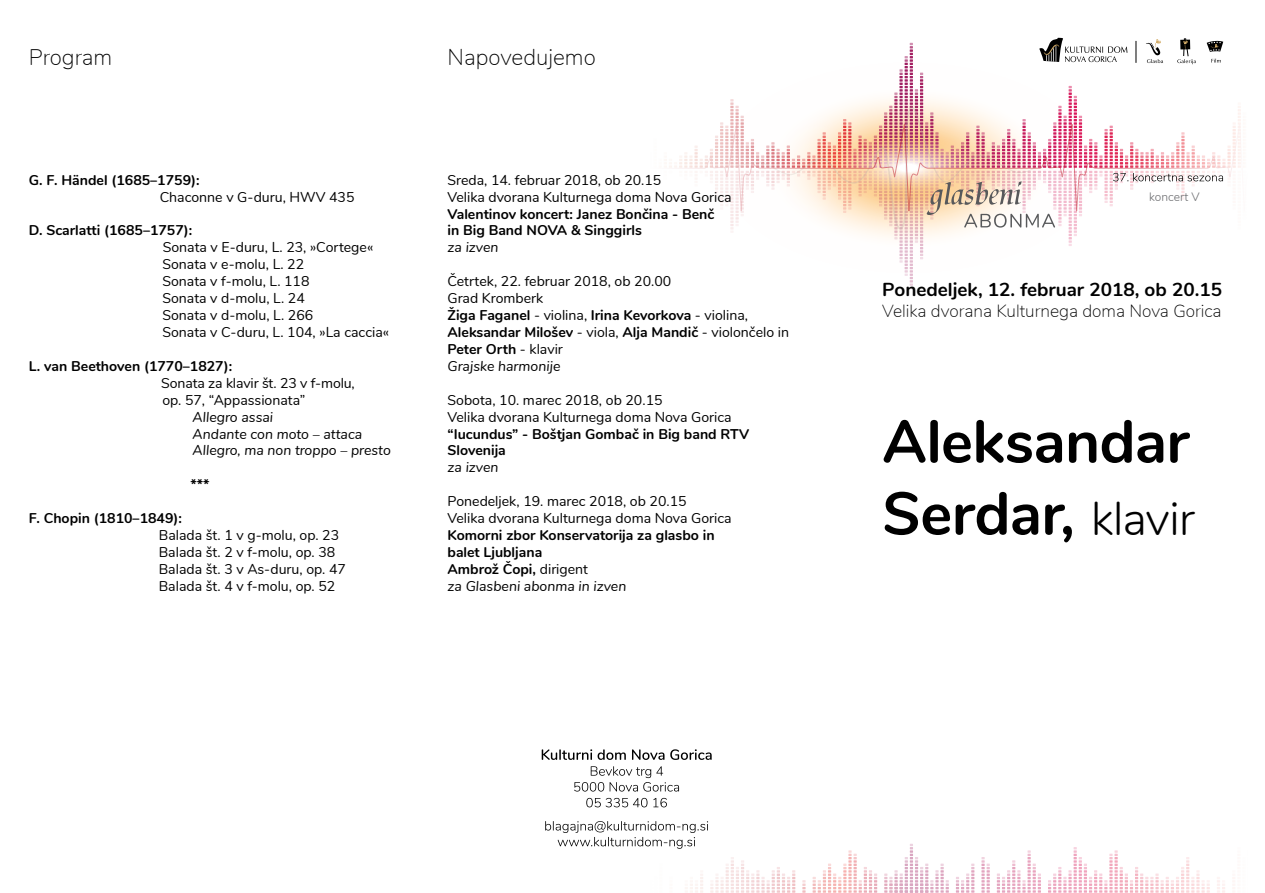
<style>
.page{position:relative;width:1265px;height:893px;background:#fff}
.page>*{position:absolute;margin:0;border:0;box-sizing:border-box;transform-origin:0 0}
.t1{font:700 60px/72px "Nunito";letter-spacing:-.01em;color:#000}
.t2{font:200 22.5px "Nunito";color:#000}
.t3{font:700 18.75px "Nunito";color:#000}
.t4{font:200 17.4px "Nunito";color:#000}
.t5{font:14.1px/17px "Nunito";color:#000}
.t6{font:700 14.1px/17px "Nunito";color:#000}
.t7{font:italic 14.1px/17px "Nunito";color:#000}
.t8{font:300 12px "Nunito";color:#6b6c6f}
.s1{font-weight:700}
.s2{font-style:italic}
.s3{font-weight:400}
.s4{font-weight:400;font-style:italic}
.s5{font-weight:300;font-size:46.5px}
</style>
<div class="page">
<svg style="left:1048px;top:847px;width:73px;height:46px"></svg>
<svg style="left:997px;top:850px;width:44px;height:43px"></svg>
<svg style="left:981px;top:857px;width:9px;height:36px"></svg>
<svg style="left:956px;top:864px;width:18px;height:29px"></svg>
<svg style="left:884px;top:844px;width:65px;height:49px"></svg>
<svg style="left:838px;top:850px;width:39px;height:43px"></svg>
<svg style="left:685px;top:857px;width:152px;height:36px"></svg>
<svg style="left:542px;top:749px;width:50px;height:11px"></svg>
<svg style="left:598px;top:749px;width:28px;height:11px"></svg>
<svg style="left:632px;top:749px;width:80px;height:11px"></svg>
<svg style="left:574px;top:766px;width:105px;height:25px"></svg>
<svg style="left:586px;top:798px;width:61px;height:9px"></svg>
<svg style="left:653px;top:798px;width:14px;height:9px"></svg>
<svg style="left:545px;top:821px;width:163px;height:28px"></svg>
<svg style="left:1121px;top:857px;width:104px;height:36px"></svg>
<svg style="left:669px;top:37px;width:572px;height:252px"></svg>
<h2 class="t2" style="left:29px;top:41px;width:85px">Program</h2>
<p class="t6" style="left:29px;top:171px;width:172px">G. F. Händel (1685–1759):</p>
<p class="t5" style="left:160px;top:187px;width:196px">Chaconne v G-duru, HWV 435</p>
<p class="t6" style="left:29px;top:221px;width:165px">D. Scarlatti (1685–1757):</p>
<p class="t5" style="left:162px;top:238px;width:228px">Sonata v E-duru, L. 23, »Cortege«<br>Sonata v e-molu, L. 22<br>Sonata v f-molu, L. 118<br>Sonata v d-molu, L. 24<br>Sonata v d-molu, L. 266<br>Sonata v C-duru, L. 104, »La caccia«</p>
<p class="t6" style="left:29px;top:357px;width:205px">L. van Beethoven (1770–1827):</p>
<p class="t5" style="left:161px;top:374px;width:195px">Sonata za klavir št. 23 v f-molu, op. 57, “Appassionata”</p>
<p class="t7" style="left:193px;top:407px;width:200px">Allegro assai<br>Andante con moto – attaca<br>Allegro, ma non troppo – presto</p>
<p class="t6" style="left:190px;top:475px;width:21px">***</p>
<p class="t6" style="left:29px;top:509px;width:155px">F. Chopin (1810–1849):</p>
<p class="t5" style="left:159px;top:526px;width:189px">Balada št. 1 v g-molu, op. 23<br>Balada št. 2 v f-molu, op. 38<br>Balada št. 3 v As-duru, op. 47<br>Balada št. 4 v f-molu, op. 52</p>
<h2 class="t2" style="left:448px;top:41px;width:150px">Napovedujemo</h2>
<p class="t5" style="left:448px;top:171px;width:286px">Sreda, 14. februar 2018, ob 20.15<br>Velika dvorana Kulturnega doma Nova Gorica</p>
<p class="t6" style="left:448px;top:204px;width:268px">Valentinov koncert: Janez Bončina - Benč in Big Band NOVA &amp; Singgirls</p>
<p class="t7" style="left:448px;top:238px;width:53px">za izven</p>
<p class="t5" style="left:448px;top:272px;width:343px">Četrtek, 22. februar 2018, ob 20.00<br>Grad Kromberk<br><span class="s1">Žiga Faganel</span> - violina, <span class="s1">Irina Kevorkova</span> - violina,<br><span class="s1">Aleksandar Milošev</span> - viola, <span class="s1">Alja Mandič</span> - violončelo in<br><span class="s1">Peter Orth</span> - klavir<br><span class="s2">Grajske harmonije</span></p>
<p class="t5" style="left:448px;top:390px;width:286px">Sobota, 10. marec 2018, ob 20.15<br>Velika dvorana Kulturnega doma Nova Gorica</p>
<p class="t6" style="left:448px;top:424px;width:303px">“Iucundus” - Boštjan Gombač in Big band RTV<br>Slovenija</p>
<p class="t7" style="left:448px;top:458px;width:53px">za izven</p>
<p class="t5" style="left:448px;top:492px;width:286px">Ponedeljek, 19. marec 2018, ob 20.15<br>Velika dvorana Kulturnega doma Nova Gorica</p>
<p class="t6" style="left:448px;top:526px;width:269px">Komorni zbor Konservatorija za glasbo in balet Ljubljana<br>Ambrož Čopi, <span class="s3">dirigent<br></span><span class="s4">za Glasbeni abonma in izven</span></p>
<p class="t8" style="left:1149px;top:188px;width:52px">koncert V</p>
<h3 class="t3" style="left:882px;top:276px;width:341px">Ponedeljek, 12. februar 2018, ob 20.15</h3>
<p class="t4" style="left:882px;top:298px;width:341px">Velika dvorana Kulturnega doma Nova Gorica</p>
<h1 class="t1" style="left:882px;top:402px;width:314px">Aleksandar<br>Serdar, <span class="s5">klavir</span></h1>
</div>
